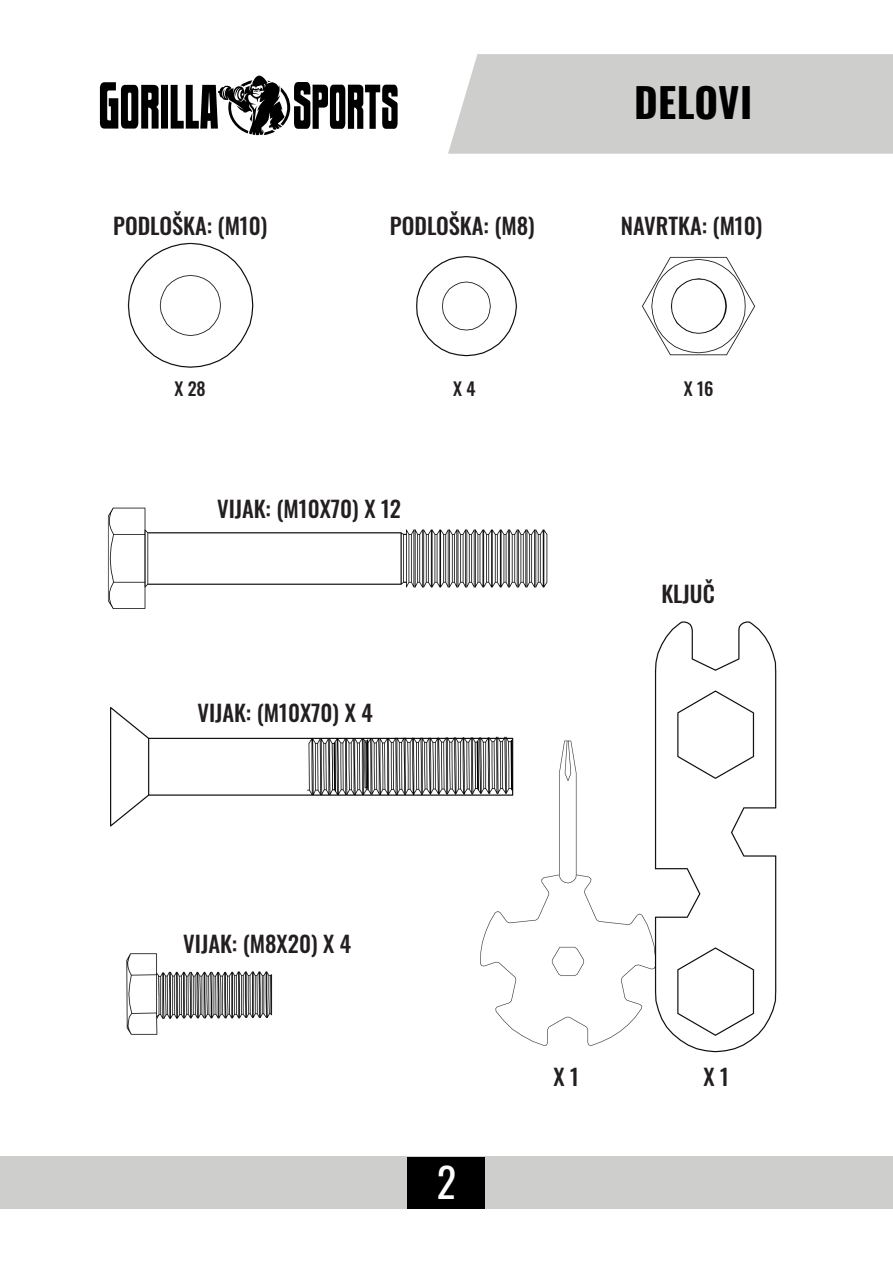
<style>
.page{position:relative;width:893px;height:1263px;background:#fff}
.page>*{position:absolute;margin:0;border:0;box-sizing:border-box;transform-origin:0 0}
.t1{font:700 40.5px "Oswald";letter-spacing:.01em;color:#000}
.t2{font:40.5px "Oswald";color:#fff}
.t3{font:500 22.5px "Oswald";color:#231f20}
.t4{font:500 18px "Oswald";color:#231f20}
</style>
<div class="page">
<img style="left:107px;top:242px;width:670px;height:811px">
<div style="left:448px;top:54px;width:445px;height:100px;background:#cececd"></div>
<div style="left:0;top:1156px;width:892px;height:53px;background:#cececd"></div>
<div style="left:408px;top:1157px;width:77px;height:51px;background:#000"></div>
<svg style="left:100px;top:76px;width:298px;height:59px"></svg>
<p class="t3" style="left:113px;top:206px;width:156px">PODLOŠKA: (M10)</p>
<p class="t1" style="left:634px;top:67px;width:120px">DELOVI</p>
<p class="t3" style="left:390px;top:206px;width:146px">PODLOŠKA: (M8)</p>
<p class="t3" style="left:621px;top:206px;width:143px">NAVRTKA: (M10)</p>
<p class="t4" style="left:174px;top:372px;width:33px">X 28</p>
<p class="t4" style="left:453px;top:372px;width:24px">X 4</p>
<p class="t4" style="left:684px;top:372px;width:31px">X 16</p>
<p class="t3" style="left:217px;top:489px;width:185px">VIJAK: (M10X70) X 12</p>
<p class="t3" style="left:197px;top:693px;width:177px">VIJAK: (M10X70) X 4</p>
<p class="t3" style="left:183px;top:923px;width:169px">VIJAK: (M8X20) X 4</p>
<p class="t2" style="left:437px;top:1147px;width:21px">2</p>
<p class="t3" style="left:661px;top:574px;width:55px">KLJUČ</p>
<p class="t3" style="left:553px;top:1056px;width:27px">X 1</p>
<p class="t3" style="left:703px;top:1056px;width:27px">X 1</p>
</div>
